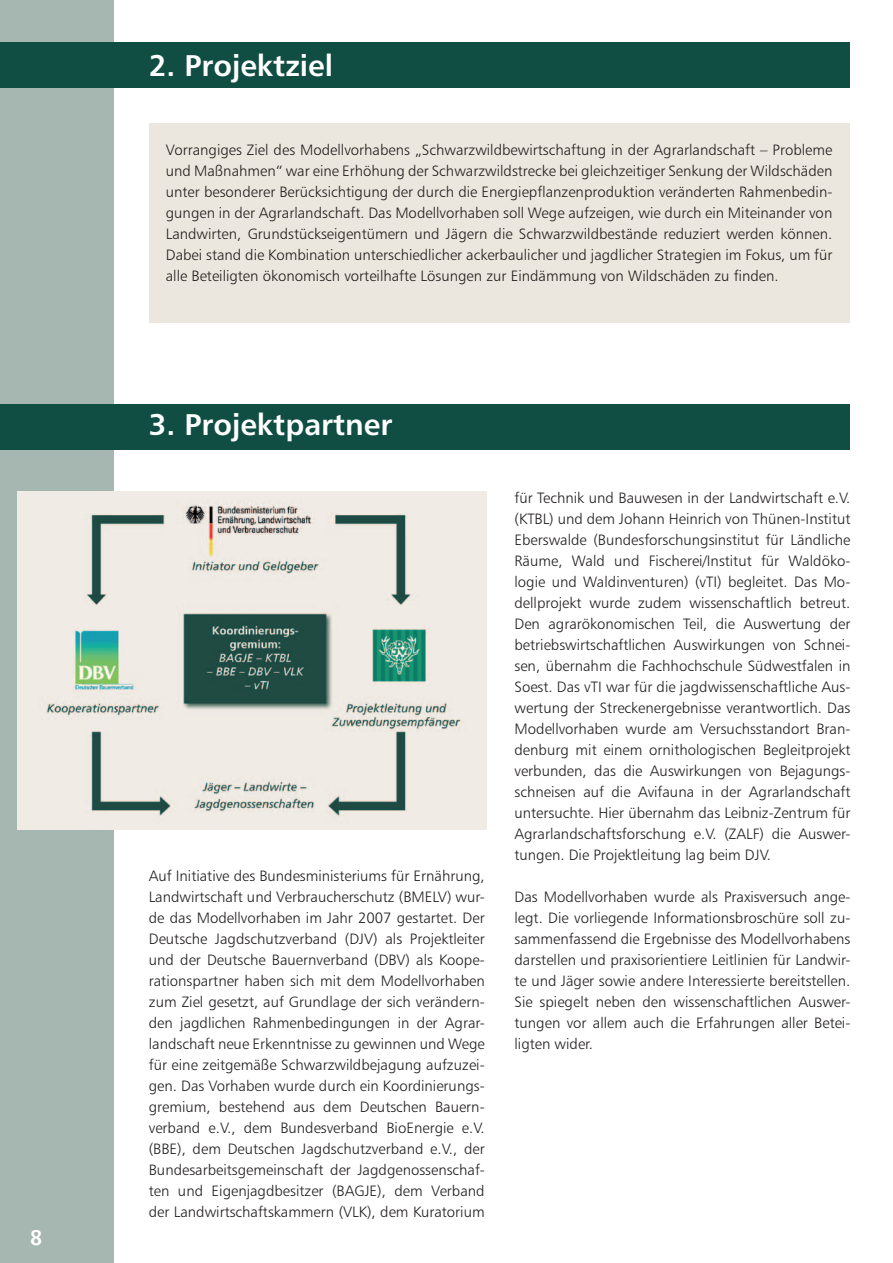
<style>
.page{position:relative;width:893px;height:1263px;background:#fff}
.page>*{position:absolute;margin:0;border:0;box-sizing:border-box;transform-origin:0 0}
.t1{font:30px "Humanist 777 BT Bold B";color:#fff}
.t2{font:700 21px "Frutiger Linotype";color:#fff}
.t3{font:15px/21px "Humanist 777 BT Light B";color:#231f20;text-align:justify}
</style>
<div class="page">
<div style="left:0;top:0;width:114px;height:1263px;background:#a6b6b1"></div>
<div style="left:150px;top:124px;width:700px;height:199px;background:#ece7de"></div>
<div style="left:0;top:43px;width:850px;height:45px;background:#104e43"></div>
<div style="left:0;top:405px;width:850px;height:45px;background:#104e43"></div>
<img style="left:17px;top:491px;width:469px;height:338px">
<p class="t2" style="left:30px;top:1225px;width:14px">8</p>
<p class="t1" style="left:149px;top:47px;width:186px">2. Projektziel</p>
<p class="t3" style="left:166px;top:139px;width:668px">Vorrangiges Ziel des Modellvorhabens „Schwarzwildbewirtschaftung in der Agrarlandschaft – Probleme und Maßnahmen“ war eine Erhöhung der Schwarzwildstrecke bei gleichzeitiger Senkung der Wildschäden unter besonderer Berücksichtigung der durch die Energiepflanzenproduktion veränderten Rahmenbedin&shy;gungen in der Agrarlandschaft. Das Modellvorhaben soll Wege aufzeigen, wie durch ein Miteinander von Landwirten, Grundstückseigentümern und Jägern die Schwarzwildbestände reduziert werden können.<br>Dabei stand die Kombination unterschiedlicher ackerbaulicher und jagdlicher Strategien im Fokus, um für alle Beteiligten ökonomisch vorteilhafte Lösungen zur Eindämmung von Wildschäden zu finden.</p>
<p class="t1" style="left:149px;top:405px;width:245px">3. Projektpartner</p>
<p class="t3" style="left:149px;top:865px;width:337px">Auf Initiative des Bundesministeriums für Ernährung, Landwirtschaft und Verbraucherschutz (BMELV) wur&shy;de das Modellvorhaben im Jahr 2007 gestartet. Der Deutsche Jagdschutzverband (DJV) als Projektleiter und der Deutsche Bauernverband (DBV) als Koope&shy;rationspartner haben sich mit dem Modellvorhaben zum Ziel gesetzt, auf Grundlage der sich verändern&shy;den jagdlichen Rahmenbedingungen in der Agrar&shy;landschaft neue Erkenntnisse zu gewinnen und Wege für eine zeitgemäße Schwarzwildbejagung aufzuzei&shy;gen. Das Vorhaben wurde durch ein Koordinierungs&shy;gremium, bestehend aus dem Deutschen Bauern&shy;verband e.V., dem Bundesverband BioEnergie e.V. (BBE), dem Deutschen Jagdschutzverband e.V., der Bundesarbeitsgemeinschaft der Jagdgenossenschaf&shy;ten und Eigenjagdbesitzer (BAGJE), dem Verband der Landwirtschaftskammern (VLK), dem Kuratorium</p>
<p class="t3" style="left:514px;top:487px;width:337px">für Technik und Bauwesen in der Landwirtschaft e.V. (KTBL) und dem Johann Heinrich von Thünen-Institut Eberswalde (Bundesforschungsinstitut für Ländliche Räume, Wald und Fischerei/Institut für Waldöko&shy;logie und Waldinventuren) (vTI) begleitet. Das Mo&shy;dellprojekt wurde zudem wissenschaftlich betreut.<br>Den agrarökonomischen Teil, die Auswertung der betriebswirtschaftlichen Auswirkungen von Schnei&shy;sen, übernahm die Fachhochschule Südwestfalen in Soest. Das vTI war für die jagdwissenschaftliche Aus&shy;wertung der Streckenergebnisse verantwortlich. Das Modellvorhaben wurde am Versuchsstandort Bran&shy;denburg mit einem ornithologischen Begleitprojekt verbunden, das die Auswirkungen von Bejagungs&shy;schneisen auf die Avifauna in der Agrarlandschaft untersuchte. Hier übernahm das Leibniz-Zentrum für Agrarlandschaftsforschung e.V. (ZALF) die Auswer&shy;tungen. Die Projektleitung lag beim DJV.</p>
<p class="t3" style="left:514px;top:886px;width:337px">Das Modellvorhaben wurde als Praxisversuch ange&shy;legt. Die vorliegende Informationsbroschüre soll zu&shy;sammenfassend die Ergebnisse des Modellvorhabens darstellen und praxisorientiere Leitlinien für Landwir&shy;te und Jäger sowie andere Interessierte bereitstellen.<br>Sie spiegelt neben den wissenschaftlichen Auswer&shy;tungen vor allem auch die Erfahrungen aller Betei&shy;ligten wider.</p>
</div>
